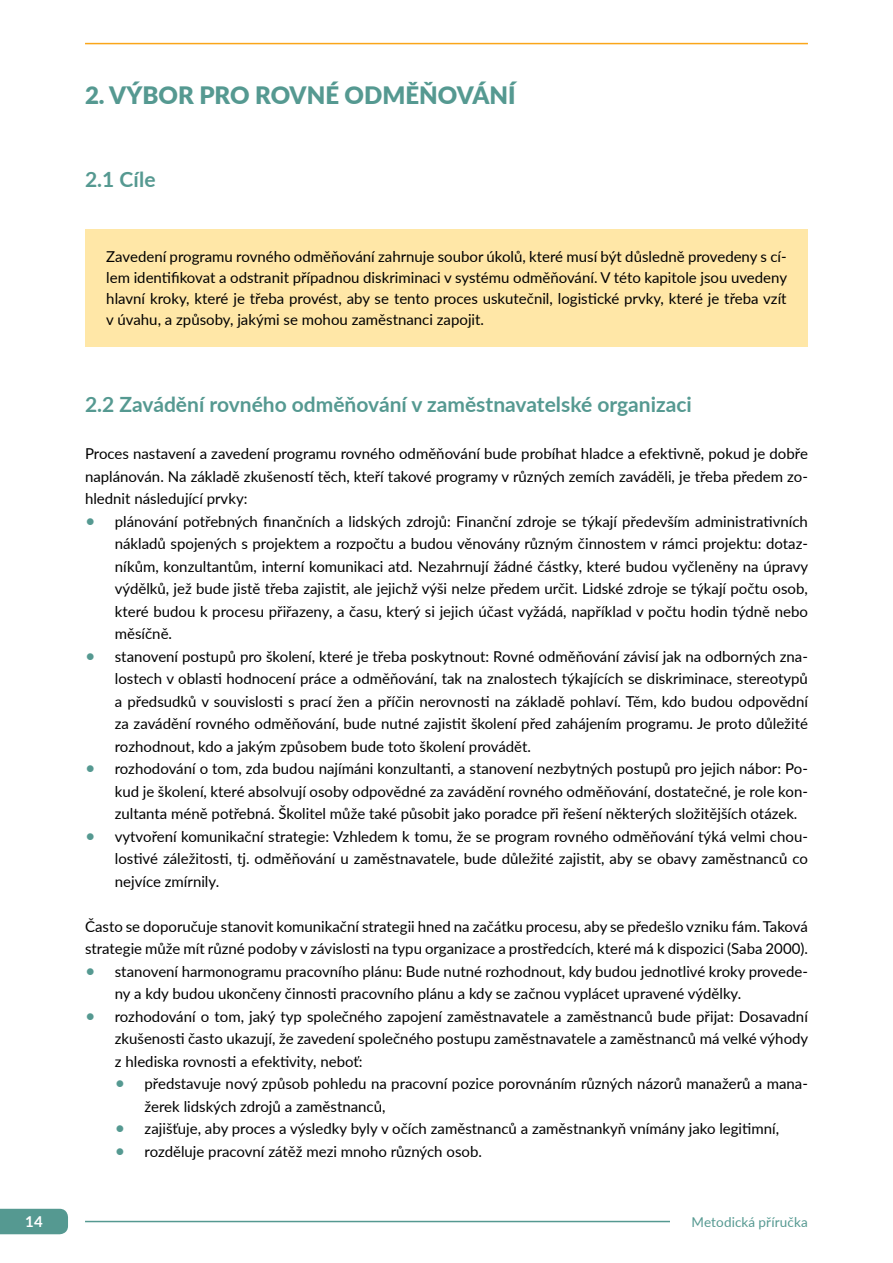
<style>
.page{position:relative;width:893px;height:1263px;background:#fff}
.page>*{position:absolute;margin:0;border:0;box-sizing:border-box;transform-origin:0 0}
.t1{font:900 24px "Lato";color:#559991}
.t2{font:700 21px "Lato";color:#559991}
.t3{font:15px/22.5px "Lato";color:#000;text-align:justify}
.t4{font:700 15px "Lato";color:#fff}
.t5{font:13.5px "Lato";letter-spacing:.01em;color:#559991}
.s1{font-size:18px;color:#559991}
</style>
<div class="page">
<hr style="left:85px;top:43px;width:723px;height:1px;background:#faa61a">
<hr style="left:85px;top:1221px;width:723px;height:1px;background:#559991">
<div style="left:0;top:1209px;width:68px;height:25px;background:#559991"></div>
<div style="left:670px;top:1209px;width:138px;height:25px;background:#fff"></div>
<div style="left:85px;top:229px;width:723px;height:117px;background:#ffe7a7"></div>
<h1 class="t1" style="left:85px;top:78px;width:432px">2. VÝBOR PRO ROVNÉ ODMĚŇOVÁNÍ</h1>
<h2 class="t2" style="left:85px;top:164px;width:72px">2.1 Cíle</h2>
<p class="t3" style="left:106px;top:246px;width:682px;line-height:21px">Zavedení programu rovného odměňování zahrnuje soubor úkolů, které musí být důsledně provedeny s cí&shy;lem identifi kovat a odstranit případnou diskriminaci v systému odměňování. V této kapitole jsou uvedeny hlavní kroky, které je třeba provést, aby se tento proces uskutečnil, logistické prvky, které je třeba vzít v úvahu, a způsoby, jakými se mohou zaměstnanci zapojit.</p>
<h2 class="t2" style="left:85px;top:389px;width:608px">2.2 Zavádění rovného odměňování v zaměstnavatelské organizaci</h2>
<p class="t3" style="left:85px;top:442px;width:724px">Proces nastavení a zavedení programu rovného odměňování bude probíhat hladce a efektivně, pokud je dobře naplánován. Na základě zkušeností těch, kteří takové programy v různých zemích zaváděli, je třeba předem zo&shy;hlednit následující prvky:</p>
<p class="t3" style="left:115px;top:509px;width:695px;text-indent:-30px"><span class="s1">•</span> plánování potřebných finančních a lidských zdrojů: Finanční zdroje se týkají především administrativních nákladů spojených s projektem a rozpočtu a budou věnovány různým činnostem v rámci projektu: dotaz&shy;níkům, konzultantům, interní komunikaci atd. Nezahrnují žádné částky, které budou vyčleněny na úpravy výdělků, jež bude jistě třeba zajistit, ale jejichž výši nelze předem určit. Lidské zdroje se týkají počtu osob, které budou k procesu přiřazeny, a času, který si jejich účast vyžádá, například v počtu hodin týdně nebo měsíčně.</p>
<p class="t3" style="left:115px;top:644px;width:695px;text-indent:-30px"><span class="s1">•</span> stanovení postupů pro školení, které je třeba poskytnout: Rovné odměňování závisí jak na odborných zna&shy;lostech v oblasti hodnocení práce a odměňování, tak na znalostech týkajících se diskriminace, stereotypů a předsudků v souvislosti s prací žen a příčin nerovnosti na základě pohlaví. Těm, kdo budou odpovědní za zavádění rovného odměňování, bude nutné zajistit školení před zahájením programu. Je proto důležité rozhodnout, kdo a jakým způsobem bude toto školení provádět.</p>
<p class="t3" style="left:115px;top:757px;width:695px;text-indent:-30px"><span class="s1">•</span> rozhodování o tom, zda budou najímáni konzultanti, a stanovení nezbytných postupů pro jejich nábor: Po&shy;kud je školení, které absolvují osoby odpovědné za zavádění rovného odměňování, dostatečné, je role kon&shy;zultanta méně potřebná. Školitel může také působit jako poradce při řešení některých složitějších otázek.</p>
<p class="t3" style="left:115px;top:824px;width:695px;text-indent:-30px"><span class="s1">•</span> vytvoření komunikační strategie: Vzhledem k tomu, že se program rovného odměňování týká velmi chou&shy;lostivé záležitosti, tj. odměňování u zaměstnavatele, bude důležité zajistit, aby se obavy zaměstnanců co nejvíce zmírnily.</p>
<p class="t3" style="left:85px;top:914px;width:724px">Často se doporučuje stanovit komunikační strategii hned na začátku procesu, aby se předešlo vzniku fám. Taková strategie může mít různé podoby v závislosti na typu organizace a prostředcích, které má k dispozici (Saba 2000).</p>
<p class="t3" style="left:115px;top:959px;width:695px;text-indent:-30px"><span class="s1">•</span> stanovení harmonogramu pracovního plánu: Bude nutné rozhodnout, kdy budou jednotlivé kroky provede&shy;ny a kdy budou ukončeny činnosti pracovního plánu a kdy se začnou vyplácet upravené výdělky.</p>
<p class="t3" style="left:115px;top:1004px;width:695px;text-indent:-30px"><span class="s1">•</span> rozhodování o tom, jaký typ společného zapojení zaměstnavatele a zaměstnanců bude přijat: Dosavadní zkušenosti často ukazují, že zavedení společného postupu zaměstnavatele a zaměstnanců má velké výhody z hlediska rovnosti a efektivity, neboť:</p>
<p class="t3" style="left:145px;top:1072px;width:665px;text-indent:-30px"><span class="s1">•</span> představuje nový způsob pohledu na pracovní pozice porovnáním různých názorů manažerů a mana&shy;žerek lidských zdrojů a zaměstnanců,</p>
<p class="t3" style="left:115px;top:1117px;width:666px"><span class="s1">•</span> zajišťuje, aby proces a výsledky byly v očích zaměstnanců a zaměstnankyň vnímány jako legitimní,</p>
<p class="t3" style="left:115px;top:1139px;width:369px"><span class="s1">•</span> rozděluje pracovní zátěž mezi mnoho různých osob.</p>
<p class="t4" style="left:25px;top:1210px;width:19px">14</p>
<p class="t5" style="left:691px;top:1212px;width:118px">Metodická příručka</p>
</div>
